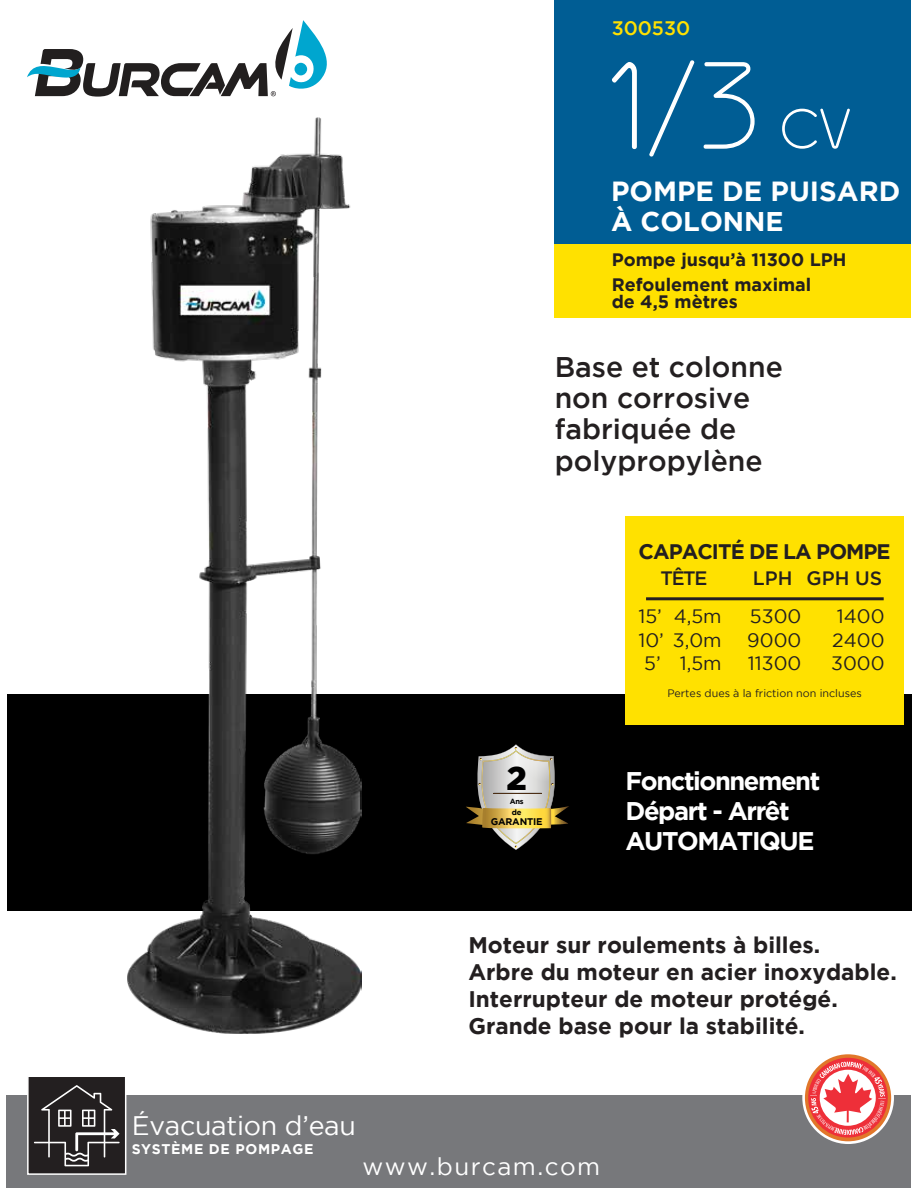
<style>
.page{position:relative;width:918px;height:1188px;background:#fff}
.page>*{position:absolute;margin:0;border:0;box-sizing:border-box;transform-origin:0 0}
.t1{font:100 124.5px "Geoma";color:#fff}
.t2{font:900 32.7px "Gotham";color:#000}
.t3{font:500 28.35px/31px "Gotham";color:#231f20}
.t4{font:700 27.6px "Gotham";color:#fff}
.t5{font:700 27px "Gotham";color:#fff}
.t6{font:26.85px "Gotham";letter-spacing:-.01em;color:#fff}
.t7{font:700 25.5px/30.3px "Gotham";letter-spacing:-.055em;color:#fff}
.t8{font:24.3px "Gotham";letter-spacing:.06em;color:#fff}
.t9{font:700 22.5px/27px "Gotham";color:#231f20}
.t10{font:700 21px "Gotham";letter-spacing:-.045em;color:#231f20}
.t11{font:500 19.5px "Gotham";color:#ffe100}
.t12{font:19.35px "Gotham";color:#231f20}
.t13{font:500 19.35px "Gotham";color:#231f20}
.t14{font:700 18px/25.5px "Gotham";color:#231f20}
.t15{font:700 14.1px "Gotham";letter-spacing:.045em;color:#fff}
.t16{font:10.8px "Gotham";color:#231f20}
.t17{font:700 9.6px "Gotham";letter-spacing:-.025em;color:#010101}
.t18{font:700 7.65px "Gotham";color:#010101}
.t19{font:700 7.5px "Gotham";color:#010101}
.s1{font-size:56.4px}
</style>
<div class="page">
<div style="left:7px;top:1096px;width:904px;height:92px;background:#77787b"></div>
<div style="left:27px;top:1076px;width:99px;height:99px;background:#231f20;border:2px solid #fff"></div>
<svg style="left:34px;top:1085px;width:86px;height:81px"></svg>
<div style="left:7px;top:694px;width:904px;height:217px;background:#000"></div>
<div style="left:555px;top:0;width:356px;height:286px;background:#005d94"></div>
<div style="left:555px;top:244px;width:356px;height:73px;background:#ffe100"></div>
<svg style="left:650px;top:60px;width:45px;height:97px"></svg>
<svg style="left:703px;top:62px;width:52px;height:87px"></svg>
<svg style="left:782px;top:108px;width:68px;height:41px"></svg>
<svg style="left:612px;top:62px;width:25px;height:88px"></svg>
<svg style="left:466px;top:744px;width:103px;height:106px"></svg>
<hr style="left:494px;top:793px;width:48px;height:1px;background:#4c2e15">
<div style="left:626px;top:517px;width:278px;height:208px;background:#ffe100"></div>
<hr style="left:646px;top:597px;width:238px;height:3px;background:#231f20">
<svg style="left:27px;top:20px;width:300px;height:77px"></svg>
<svg style="left:802px;top:1052px;width:92px;height:92px"></svg>
<div style="left:805px;top:1054px;width:86px;height:87px;background:#e1772a;border-radius:50%"></div>
<svg style="left:808px;top:1058px;width:80px;height:80px"></svg>
<svg style="left:810px;top:1062px;width:76px;height:73px;background:#f18686"></svg>
<img style="left:127px;top:118px;width:235px;height:915px">
<p class="t11" style="left:612px;top:17px;width:80px">300530</p>
<h1 class="t1" style="left:649px;top:39px;width:202px">/3 <span class="s1">CV</span></h1>
<p class="t4" style="left:611px;top:175px;width:291px">POMPE DE PUISARD</p>
<p class="t5" style="left:611px;top:206px;width:174px">À COLONNE</p>
<p class="t14" style="left:612px;top:246px;width:236px">Pompe jusqu’à 11300 LPH<br>Refoulement maximal</p>
<p class="t14" style="left:612px;top:288px;width:128px">de 4,5 mètres</p>
<p class="t3" style="left:555px;top:351px;width:230px">Base et colonne non corrosive fabriquée de polypropylène</p>
<p class="t10" style="left:639px;top:540px;width:254px">CAPACITÉ DE LA POMPE</p>
<p class="t13" style="left:661px;top:567px;width:48px">TÊTE</p>
<p class="t13" style="left:753px;top:567px;width:131px">LPH GPH US</p>
<p class="t12" style="left:639px;top:606px;width:85px">15’ 4,5m</p>
<p class="t12" style="left:750px;top:606px;width:53px">5300</p>
<p class="t12" style="left:837px;top:606px;width:49px">1400</p>
<p class="t12" style="left:639px;top:629px;width:85px">10’ 3,0m</p>
<p class="t12" style="left:747px;top:629px;width:56px">9000</p>
<p class="t12" style="left:832px;top:629px;width:54px">2400</p>
<p class="t12" style="left:644px;top:652px;width:79px">5’ 1,5m</p>
<p class="t12" style="left:748px;top:652px;width:55px">11300</p>
<p class="t12" style="left:831px;top:652px;width:55px">3000</p>
<p class="t16" style="left:667px;top:687px;width:196px">Pertes dues à la friction non incluses</p>
<h2 class="t2" style="left:506px;top:759px;width:22px">2</h2>
<p class="t19" style="left:510px;top:797px;width:16px">Ans</p>
<p class="t18" style="left:512px;top:808px;width:11px">de</p>
<p class="t17" style="left:491px;top:816px;width:53px">GARANTIE</p>
<p class="t7" style="left:626px;top:765px;width:196px">Fonctionnement<br>Départ - Arrêt<br>AUTOMATIQUE</p>
<p class="t9" style="left:468px;top:931px;width:430px">Moteur sur roulements à billes.<br>Arbre du moteur en acier inoxydable.<br>Interrupteur de moteur protégé.<br>Grande base pour la stabilité.</p>
<p class="t6" style="left:132px;top:1111px;width:226px">Évacuation d’eau</p>
<p class="t15" style="left:132px;top:1141px;width:183px">SYSTÈME DE POMPAGE</p>
<p class="t8" style="left:363px;top:1153px;width:239px">www.burcam.com</p>
</div>
